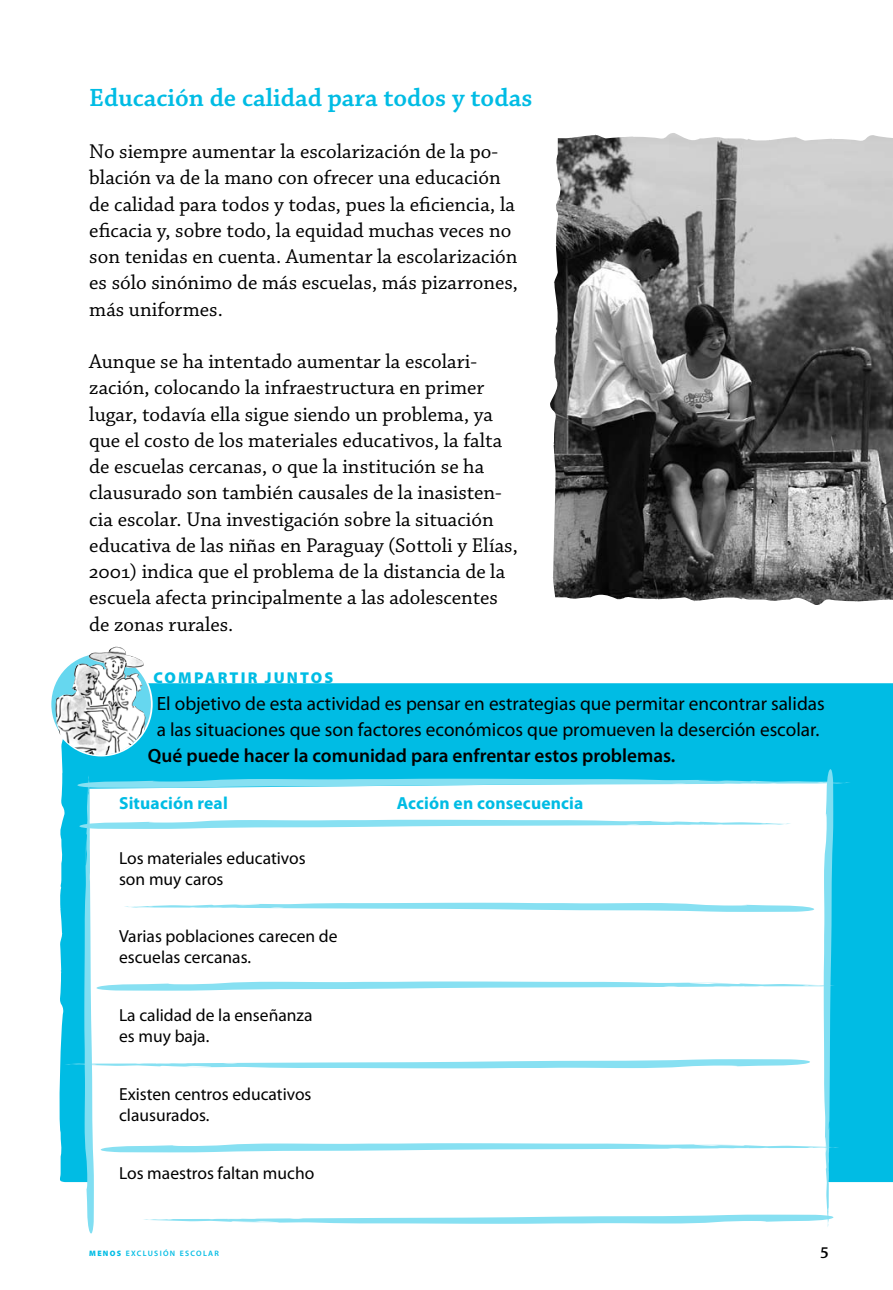
<style>
.page{position:relative;width:893px;height:1290px;background:#fff}
.page>*{position:absolute;margin:0;border:0;box-sizing:border-box;transform-origin:0 0}
.t1{font:600 26.25px "Chaparral Pro";color:#00bce4}
.t2{font:21px/26.2px "Chaparral Pro";color:#000}
.t3{font:19.25px/26.2px "Myriad Pro";color:#000}
.t4{font:600 19.25px "Myriad Pro";color:#000}
.t5{font:17.5px/21px "Myriad Pro";color:#000}
.t6{font:700 17.5px "Myriad Pro";letter-spacing:.01em;color:#00bce4}
.t7{font:900 15.75px "Myriad Pro";letter-spacing:.14em;color:#00bce4}
.t8{font:600 7.88px "Myriad Pro";letter-spacing:.16em;color:#00bce4}
.s1{font-weight:900}
</style>
<div class="page">
<div style="left:59px;top:683px;width:834px;height:499px;background:#00bce4"></div>
<svg style="left:550px;top:133px;width:343px;height:472px"></svg>
<svg style="left:64px;top:762px;width:787px;height:472px"></svg>
<svg style="left:50px;top:653px;width:102px;height:102px"></svg>
<img style="left:55px;top:647px;width:91px;height:108px">
<p class="t1" style="left:89px;top:82px;width:445px">Educación de calidad para todos y todas</p>
<p class="t2" style="left:89px;top:139px;width:430px">No siempre aumentar la escolarización de la po&shy;blación va de la mano con ofrecer una educación de calidad para todos y todas, pues la eficiencia, la eficacia y, sobre todo, la equidad muchas veces no son tenidas en cuenta. Aumentar la escolarización es sólo sinónimo de más escuelas, más pizarrones, más uniformes.</p>
<p class="t2" style="left:89px;top:349px;width:430px">Aunque se ha intentado aumentar la escolari&shy;zación, colocando la infraestructura en primer lugar, todavía ella sigue siendo un problema, ya que el costo de los materiales educativos, la falta de escuelas cercanas, o que la institución se ha clausurado son también causales de la inasisten&shy;cia escolar. Una investigación sobre la situación educativa de las niñas en Paraguay (Sottoli y Elías, 2001) indica que el problema de la distancia de la escuela afecta principalmente a las adolescentes de zonas rurales.</p>
<p class="t7" style="left:153px;top:667px;width:182px">COMPARTIR JUNTOS</p>
<p class="t3" style="left:157px;top:689px;width:670px">El objetivo de esta actividad es pensar en estrategias que permitar encontrar salidas a las situaciones que son factores económicos que promueven la deserción escolar.</p>
<p class="t4" style="left:148px;top:743px;width:529px">Qué puede hacer la comunidad para enfrentar estos problemas.</p>
<p class="t6" style="left:119px;top:792px;width:110px">Situación real</p>
<p class="t6" style="left:397px;top:792px;width:188px">Acción en consecuencia</p>
<p class="t5" style="left:119px;top:847px;width:188px">Los materiales educativos son muy caros</p>
<p class="t5" style="left:119px;top:925px;width:220px">Varias poblaciones carecen de escuelas cercanas.</p>
<p class="t5" style="left:119px;top:1004px;width:195px">La calidad de la enseñanza es muy baja.</p>
<p class="t5" style="left:119px;top:1083px;width:194px">Existen centros educativos clausurados.</p>
<p class="t5" style="left:119px;top:1162px;width:197px">Los maestros faltan mucho</p>
<p class="t8" style="left:89px;top:1248px;width:131px"><span class="s1">MENOS</span> exclusión escolar</p>
</div>
